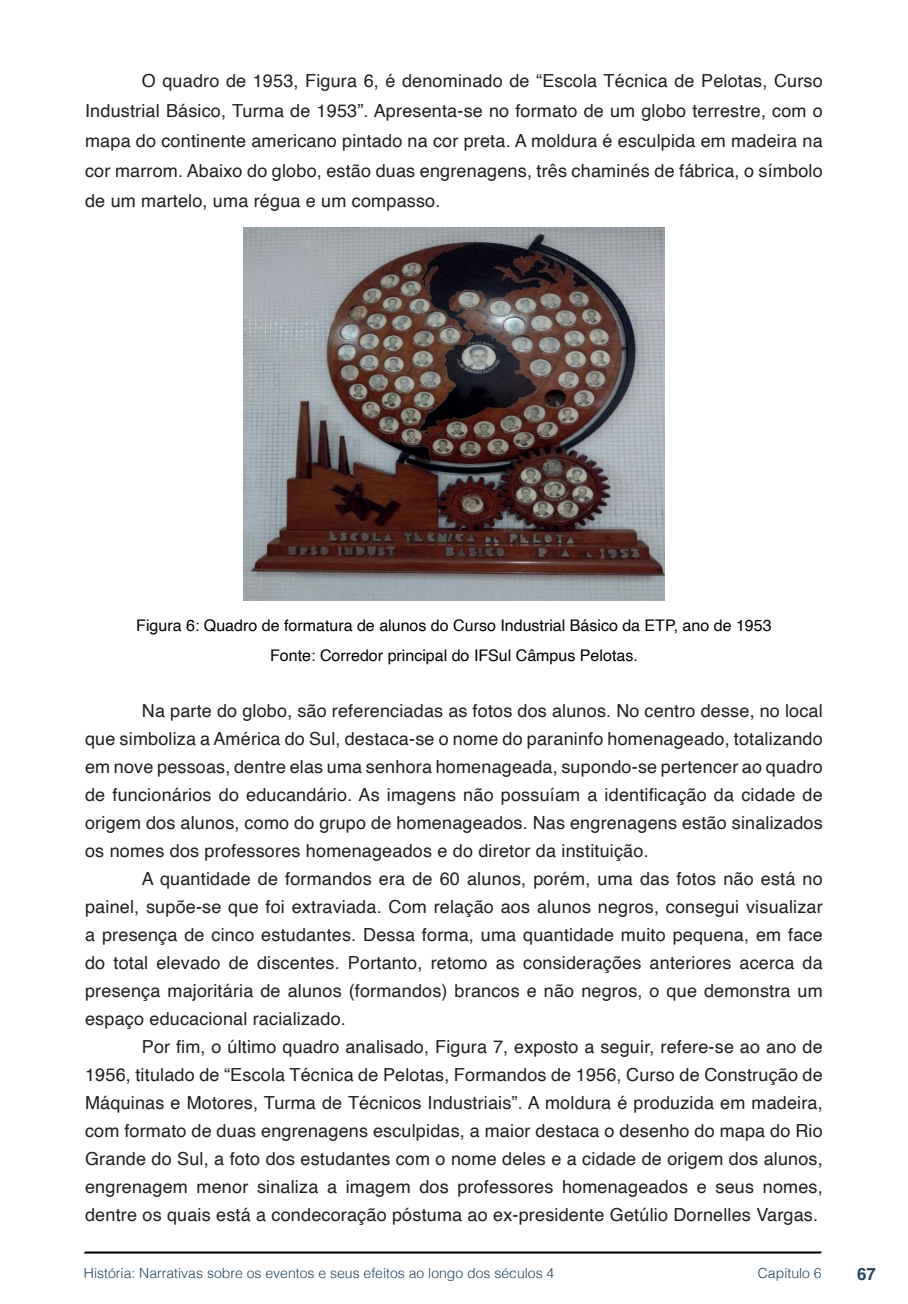
<style>
.page{position:relative;width:908px;height:1304px;background:#fff}
.page>*{position:absolute;margin:0;border:0;box-sizing:border-box;transform-origin:0 0}
.txt{font:18px/28px "Helvetica";letter-spacing:.01em;color:#231f20;text-align:justify}
.t1{font:700 16.8px "Helvetica";color:#23445f}
.imagens_graf_tab{font:16px "Helvetica";color:#000}
.t2{font:300 14px "Helvetica";color:#23445f}
</style>
<div class="page">
<svg style="left:84px;top:1251px;width:737px;height:3px;background:#515151"></svg>
<img style="left:243px;top:227px;width:421px;height:373px">
<p class="txt" style="left:85px;top:66px;width:738px;line-height:30px;text-indent:57px">O quadro de 1953, Figura 6, é denominado de “Escola Técnica de Pelotas, Curso Industrial Básico, Turma de 1953”. Apresenta-se no formato de um globo terrestre, com o mapa do continente americano pintado na cor preta. A moldura é esculpida em madeira na cor marrom. Abaixo do globo, estão duas engrenagens, três chaminés de fábrica, o símbolo de um martelo, uma régua e um compasso.</p>
<p class="imagens_graf_tab" style="left:136px;top:613px;width:636px">Figura 6: Quadro de formatura de alunos do Curso Industrial Básico da ETP, ano de 1953</p>
<p class="imagens_graf_tab" style="left:270px;top:643px;width:369px">Fonte: Corredor principal do IFSul Câmpus Pelotas.</p>
<p class="txt" style="left:85px;top:698px;width:738px;text-indent:57px">Na parte do globo, são referenciadas as fotos dos alunos. No centro desse, no local que simboliza a América do Sul, destaca-se o nome do paraninfo homenageado, totalizando em nove pessoas, dentre elas uma senhora homenageada, supondo-se pertencer ao quadro de funcionários do educandário. As imagens não possuíam a identificação da cidade de origem dos alunos, como do grupo de homenageados. Nas engrenagens estão sinalizados os nomes dos professores homenageados e do diretor da instituição.</p>
<p class="txt" style="left:85px;top:866px;width:738px;text-indent:57px">A quantidade de formandos era de 60 alunos, porém, uma das fotos não está no painel, supõe-se que foi extraviada. Com relação aos alunos negros, consegui visualizar a presença de cinco estudantes. Dessa forma, uma quantidade muito pequena, em face do total elevado de discentes. Portanto, retomo as considerações anteriores acerca da presença majoritária de alunos (formandos) brancos e não negros, o que demonstra um espaço educacional racializado.</p>
<p class="txt" style="left:85px;top:1034px;width:738px;text-indent:57px">Por fim, o último quadro analisado, Figura 7, exposto a seguir, refere-se ao ano de 1956, titulado de “Escola Técnica de Pelotas, Formandos de 1956, Curso de Construção de Máquinas e Motores, Turma de Técnicos Industriais”. A moldura é produzida em madeira, com formato de duas engrenagens esculpidas, a maior destaca o desenho do mapa do Rio Grande do Sul, a foto dos estudantes com o nome deles e a cidade de origem dos alunos, engrenagem menor sinaliza a imagem dos professores homenageados e seus nomes, dentre os quais está a condecoração póstuma ao ex-presidente Getúlio Dornelles Vargas.</p>
<p class="t2" style="left:84px;top:1261px;width:471px">História: Narrativas sobre os eventos e seus efeitos ao longo dos séculos 4</p>
<p class="t2" style="left:757px;top:1261px;width:65px">Capítulo 6</p>
<p class="t1" style="left:856px;top:1264px;width:20px">67</p>
</div>
